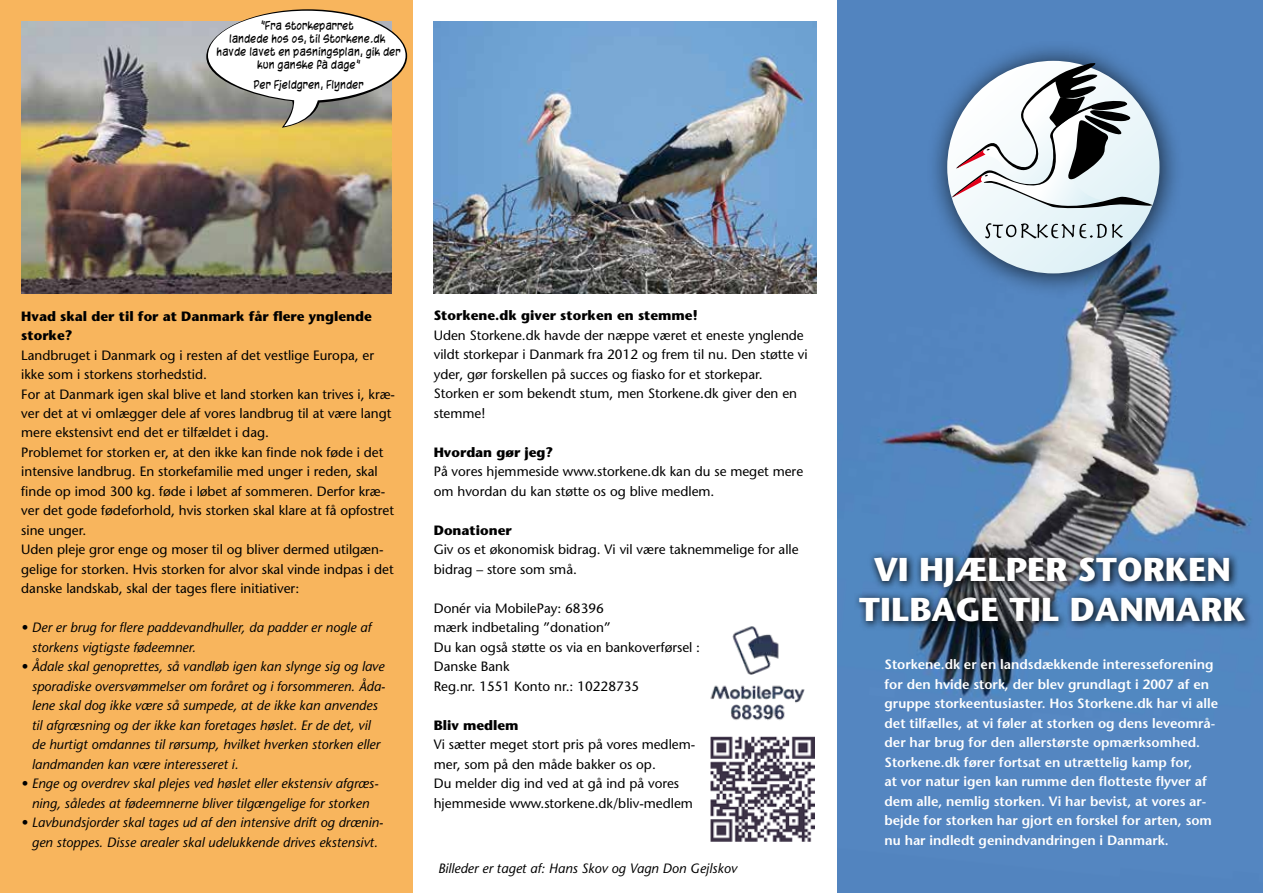
<style>
.page{position:relative;width:1263px;height:893px;background:#fff}
.page>*{position:absolute;margin:0;border:0;box-sizing:border-box;transform-origin:0 0}
.t1{font:700 33px/39.6px "Stone Sans Std";color:#fff;text-align:center}
.t2{font:500 13.5px/19.5px "Stone Sans Std";color:#000}
.t3{font:italic 500 13.5px/19.5px "Stone Sans Std";color:#000}
.t4{font:600 13.5px/19.5px "Stone Sans Std";color:#fff}
.t5{font:700 13.5px/19.5px "Stone Sans Std";color:#000}
.t6{font:10.95px/13.2px "Blambot Casual";color:#000;text-align:center}
</style>
<div class="page">
<img style="left:838px;top:0;width:425px;height:893px">
<div style="left:926px;top:39px;width:258px;height:259px;background:#000;opacity:.75"></div>
<div style="left:947px;top:61px;width:212px;height:212px;background:#e5f3f8;border-radius:106px"></div>
<svg style="left:985px;top:223px;width:138px;height:15px"></svg>
<svg style="left:951px;top:61px;width:209px;height:151px"></svg>
<svg style="left:853px;top:551px;width:401px;height:80px"></svg>
<div style="left:0;top:0;width:412px;height:893px;background:#f8b55d"></div>
<img style="left:434px;top:21px;width:382px;height:272px">
<img style="left:21px;top:21px;width:370px;height:272px">
<img style="left:710px;top:740px;width:105px;height:101px">
<img style="left:710px;top:626px;width:105px;height:114px">
<svg style="left:206px;top:9px;width:201px;height:119px"></svg>
<p class="t6" style="left:217px;top:19px;width:186px">”Fra storkeparret<br>landede hos os, til Storkene.dk havde lavet en pasningsplan, gik der kun ganske få dage”</p>
<p class="t6" style="left:254px;top:78px;width:111px">Per Fjeldgren, Flynder</p>
<p class="t5" style="left:21px;top:306px;width:352px">Hvad skal der til for at Danmark får flere ynglende storke?</p>
<p class="t2" style="left:21px;top:345px;width:375px">Landbruget i Danmark og i resten af det vestlige Europa, er ikke som i storkens storhedstid.<br>For at Danmark igen skal blive et land storken kan trives i, kræ&shy;ver det at vi omlægger dele af vores landbrug til at være langt mere ekstensivt end det er tilfældet i dag.<br>Problemet for storken er, at den ikke kan finde nok føde i det intensive landbrug. En storkefamilie med unger i reden, skal finde op imod 300 kg. føde i løbet af sommeren. Derfor kræ&shy;ver det gode fødeforhold, hvis storken skal klare at få opfostret sine unger.<br>Uden pleje gror enge og moser til og bliver dermed utilgæn&shy;gelige for storken. Hvis storken for alvor skal vinde indpas i det danske landskab, skal der tages flere initiativer:</p>
<p class="t3" style="left:32px;top:618px;width:341px;text-indent:-11px">• Der er brug for flere paddevandhuller, da padder er nogle af storkens vigtigste fødeemner.</p>
<p class="t3" style="left:32px;top:657px;width:355px;text-indent:-11px">• Ådale skal genoprettes, så vandløb igen kan slynge sig og lave sporadiske oversvømmelser om foråret og i forsommeren. Åda&shy;lene skal dog ikke være så sumpede, at de ikke kan anvendes til afgræsning og der ikke kan foretages høslet. Er de det, vil de hurtigt omdannes til rørsump, hvilket hverken storken eller landmanden kan være interesseret i.</p>
<p class="t3" style="left:21px;top:774px;width:359px;text-align:center">• Enge og overdrev skal plejes ved høslet eller ekstensiv afgræs&shy;ning, således at fødeemnerne bliver tilgængelige for storken</p>
<p class="t3" style="left:21px;top:813px;width:364px;text-align:center">• Lavbundsjorder skal tages ud af den intensive drift og drænin&shy;gen stoppes. Disse arealer skal udelukkende drives ekstensivt.</p>
<p class="t5" style="left:434px;top:306px;width:265px">Storkene.dk giver storken en stemme!</p>
<p class="t2" style="left:434px;top:325px;width:375px">Uden Storkene.dk havde der næppe været et eneste ynglende vildt storkepar i Danmark fra 2012 og frem til nu. Den støtte vi yder, gør forskellen på succes og fiasko for et storkepar.<br>Storken er som bekendt stum, men Storkene.dk giver den en stemme!</p>
<p class="t5" style="left:434px;top:442px;width:121px">Hvordan gør jeg?</p>
<p class="t2" style="left:434px;top:462px;width:371px">På vores hjemmeside www.storkene.dk kan du se meget mere om hvordan du kan støtte os og blive medlem.</p>
<p class="t5" style="left:434px;top:520px;width:79px">Donationer</p>
<p class="t2" style="left:434px;top:540px;width:366px">Giv os et økonomisk bidrag. Vi vil være taknemmelige for alle bidrag – store som små.</p>
<p class="t2" style="left:434px;top:598px;width:268px">Donér via MobilePay: 68396<br>mærk indbetaling ”donation”<br>Du kan også støtte os via en bankoverførsel :<br>Danske Bank<br>Reg.nr. 1551 Konto nr.: 10228735</p>
<p class="t5" style="left:434px;top:715px;width:86px">Bliv medlem</p>
<p class="t2" style="left:434px;top:735px;width:263px">Vi sætter meget stort pris på vores medlem&shy;mer, som på den måde bakker os op.<br>Du melder dig ind ved at gå ind på vores hjemmeside www.storkene.dk/bliv-medlem</p>
<p class="t3" style="left:438px;top:859px;width:300px">Billeder er taget af: Hans Skov og Vagn Don Gejlskov</p>
<h1 class="t1" style="left:859px;top:550px;width:388px">VI HJÆLPER STORKEN<br>TILBAGE TIL DANMARK</h1>
<p class="t4" style="left:884px;top:655px;width:335px">Storkene.dk er en landsdækkende interesseforening for den hvide stork, der blev grundlagt i 2007 af en gruppe storkeentusiaster. Hos Storkene.dk har vi alle det tilfælles, at vi føler at storken og dens leveområ&shy;der har brug for den allerstørste opmærksomhed.<br>Storkene.dk fører fortsat en utrættelig kamp for,<br>at vor natur igen kan rumme den flotteste flyver af dem alle, nemlig storken. Vi har bevist, at vores ar&shy;bejde for storken har gjort en forskel for arten, som nu har indledt genindvandringen i Danmark.</p>
</div>
